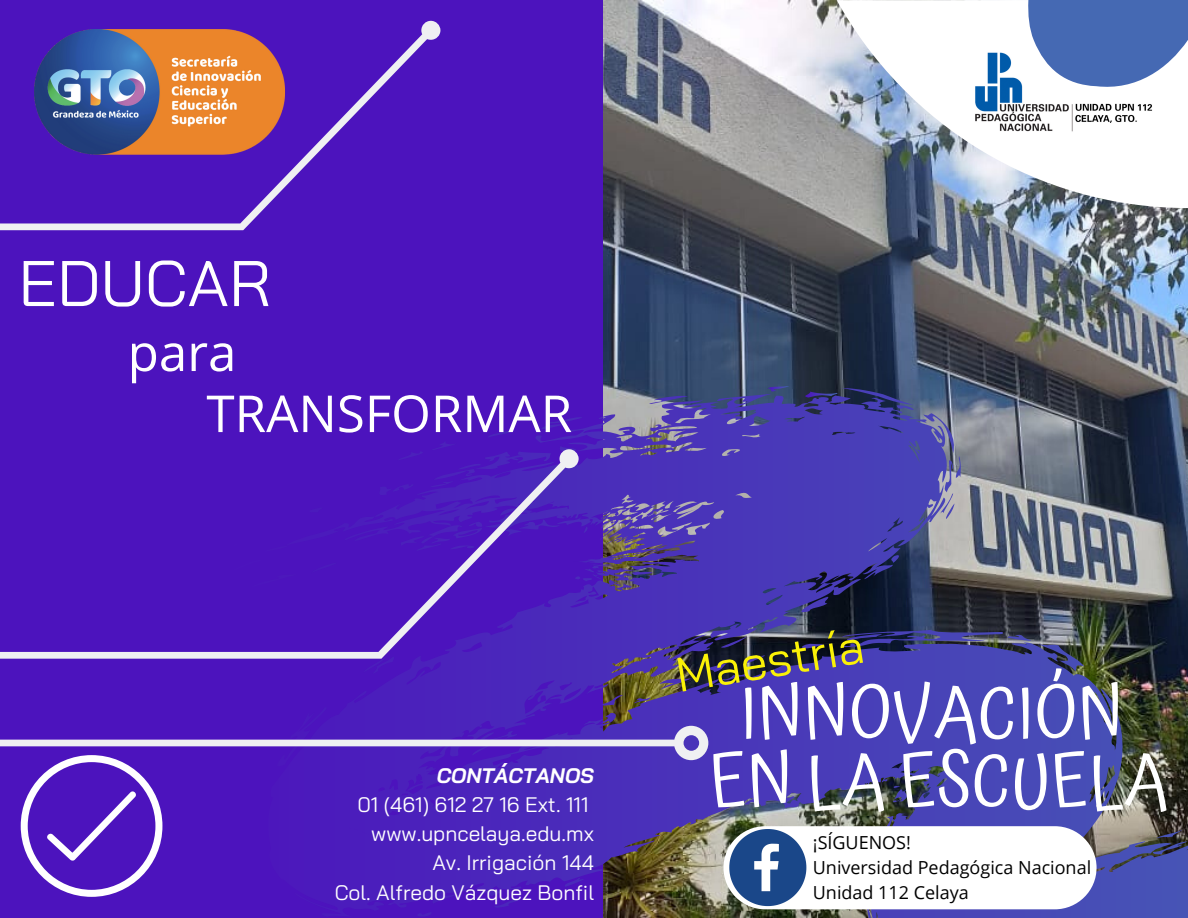
<style>
.page{position:relative;width:1188px;height:918px;background:#4c13bd}
.page>*{position:absolute;margin:0;border:0;box-sizing:border-box;transform-origin:0 0}
.t1{font:72.6px "Atma";color:#fff}
.t2{font:64.35px "Bai Jamjuree";color:#fff}
.t3{font:51px/61.1px "Open Sans";color:#fff}
.t4{font:48px "Bai Jamjuree";color:#faf107}
.t5{font:21px/29.2px "Bai Jamjuree";color:#fff;text-align:right}
.t6{font:italic 700 21px "Bai Jamjuree";color:#fff}
.t7{font:18px/24.8px "Open Sans";color:#000}
</style>
<div class="page">
<img style="left:604px;top:0;width:584px;height:388px">
<svg style="left:768px;top:386px;width:21px;height:2px"></svg>
<img style="left:365px;top:388px;width:823px;height:530px">
<svg style="left:0;top:21px;width:440px;height:210px"></svg>
<svg style="left:0;top:449px;width:579px;height:224px"></svg>
<svg style="left:0;top:726px;width:708px;height:192px"></svg>
<svg style="left:21px;top:755px;width:141px;height:142px"></svg>
<svg style="left:837px;top:0;width:351px;height:208px;background:#cfd5dc"></svg>
<img style="left:973px;top:51px;width:185px;height:81px">
<svg style="left:1028px;top:0;width:160px;height:91px;background:#6b87c2"></svg>
<img style="left:35px;top:29px;width:256px;height:125px">
<div style="left:723px;top:826px;width:374px;height:83px;background:#fff;border-radius:42px"></div>
<svg style="left:729px;top:829px;width:77px;height:77px"></svg>
<h2 class="t2" style="left:18px;top:242px;width:254px">EDUCAR</h2>
<h3 class="t3" style="left:206px;top:321px;width:367px;text-indent:-79px">para<br>TRANSFORMAR</h3>
<p class="t6" style="left:437px;top:762px;width:159px">CONTÁCTANOS</p>
<p class="t5" style="left:357px;top:789px;width:233px">01 (461) 612 27 16 Ext. 111</p>
<p class="t5" style="left:335px;top:819px;width:261px">www.upncelaya.edu.mx<br>Av. Irrigación 144<br>Col. Alfredo Vázquez Bonfil</p>
<h3 class="t4" style="left:672px;top:644px;width:191px;rotate:-9deg">Maestría</h3>
<h1 class="t1" style="left:740px;top:669px;width:385px">INNOVACIÓN</h1>
<h1 class="t1" style="left:709px;top:737px;width:460px">EN LA ESCUELA</h1>
<p class="t7" style="left:813px;top:830px;width:280px">¡SÍGUENOS!<br>Universidad Pedagógica Nacional<br>Unidad 112 Celaya</p>
</div>
